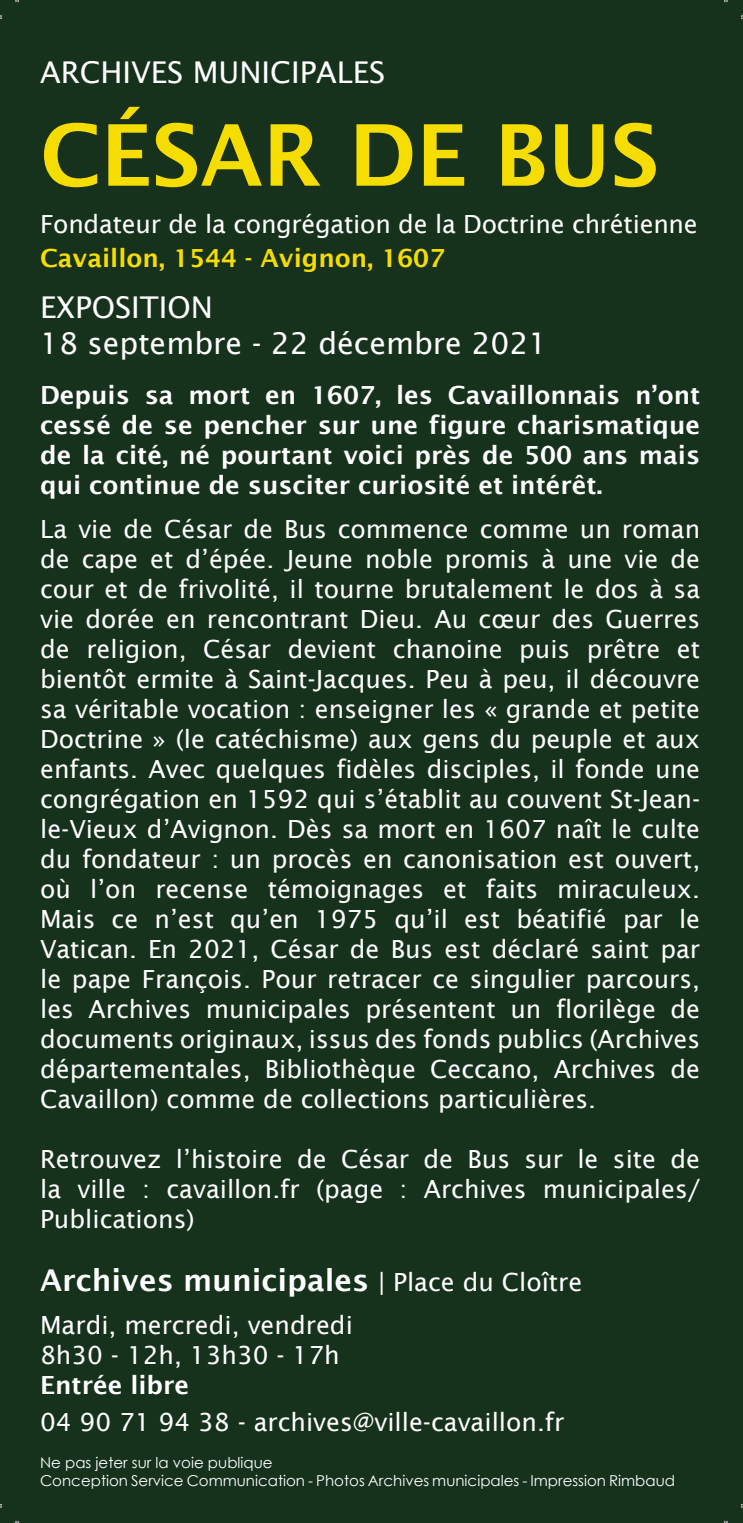
<style>
.page{position:relative;width:743px;height:1523px;background:#fff}
.page>*{position:absolute;margin:0;border:0;box-sizing:border-box;transform-origin:0 0}
.t1{font:600 85px "Lucida Sans";color:#f5dc01}
.t2{font:30px/36px "Lucida Sans";color:#fff}
.t3{font:600 30px "Lucida Sans";color:#fff}
.t4{font:25px/30px "Lucida Sans";color:#fff;text-align:justify}
.t5{font:600 25px/30px "Lucida Sans";color:#fff;text-align:justify}
.t6{font:600 25px "Lucida Sans";color:#f5dc01}
.t7{font:15px/18px "Century Gothic";color:#fff}
.s1{font-weight:400;font-size:25px}
</style>
<div class="page">
<div style="left:0;top:0;width:743px;height:1522px;background:#16311c"></div>
<p class="t2" style="left:40px;top:54px;width:347px">ARCHIVES MUNICIPALES</p>
<h1 class="t1" style="left:40px;top:107px;width:620px">CÉSAR DE BUS</h1>
<p class="t4" style="left:40px;top:209px;width:659px">Fondateur de la congrégation de la Doctrine chrétienne</p>
<p class="t6" style="left:40px;top:244px;width:407px">Cavaillon, 1544 - Avignon, 1607</p>
<p class="t2" style="left:40px;top:289px;width:509px">EXPOSITION<br>18 septembre - 22 décembre 2021</p>
<p class="t5" style="left:40px;top:380px;width:661px">Depuis sa mort en 1607, les Cavaillonnais n’ont cessé de se pencher sur une figure charismatique de la cité, né pourtant voici près de 500 ans mais qui continue de susciter curiosité et intérêt.</p>
<p class="t4" style="left:40px;top:514px;width:661px">La vie de César de Bus commence comme un roman de cape et d’épée. Jeune noble promis à une vie de cour et de frivolité, il tourne brutalement le dos à sa vie dorée en rencontrant Dieu. Au cœur des Guerres de religion, César devient chanoine puis prêtre et bientôt ermite à Saint-Jacques. Peu à peu, il découvre sa véritable vocation : enseigner les « grande et petite Doctrine » (le catéchisme) aux gens du peuple et aux enfants. Avec quelques fidèles disciples, il fonde une congrégation en 1592 qui s’établit au couvent St-Jean&shy;le-Vieux d’Avignon. Dès sa mort en 1607 naît le culte du fondateur : un procès en canonisation est ouvert, où l’on recense témoignages et faits miraculeux.<br>Mais ce n’est qu’en 1975 qu’il est béatifié par le Vatican. En 2021, César de Bus est déclaré saint par le pape François. Pour retracer ce singulier parcours, les Archives municipales présentent un florilège de documents originaux, issus des fonds publics (Archives départementales, Bibliothèque Ceccano, Archives de Cavaillon) comme de collections particulières.</p>
<p class="t4" style="left:40px;top:1144px;width:661px">Retrouvez l’histoire de César de Bus sur le site de la ville : cavaillon.fr (page : Archives municipales/ Publications)</p>
<p class="t3" style="left:40px;top:1263px;width:544px">Archives municipales <span class="s1">| Place du Cloître</span></p>
<p class="t4" style="left:40px;top:1309px;width:314px">Mardi, mercredi, vendredi<br>8h30 - 12h, 13h30 - 17h</p>
<p class="t5" style="left:40px;top:1369px;width:151px">Entrée libre</p>
<p class="t4" style="left:40px;top:1406px;width:526px">04 90 71 94 38 - archives@ville-cavaillon.fr</p>
<p class="t7" style="left:40px;top:1453px;width:636px">Ne pas jeter sur la voie publique<br>Conception Service Communication - Photos Archives municipales - Impression Rimbaud</p>
</div>
